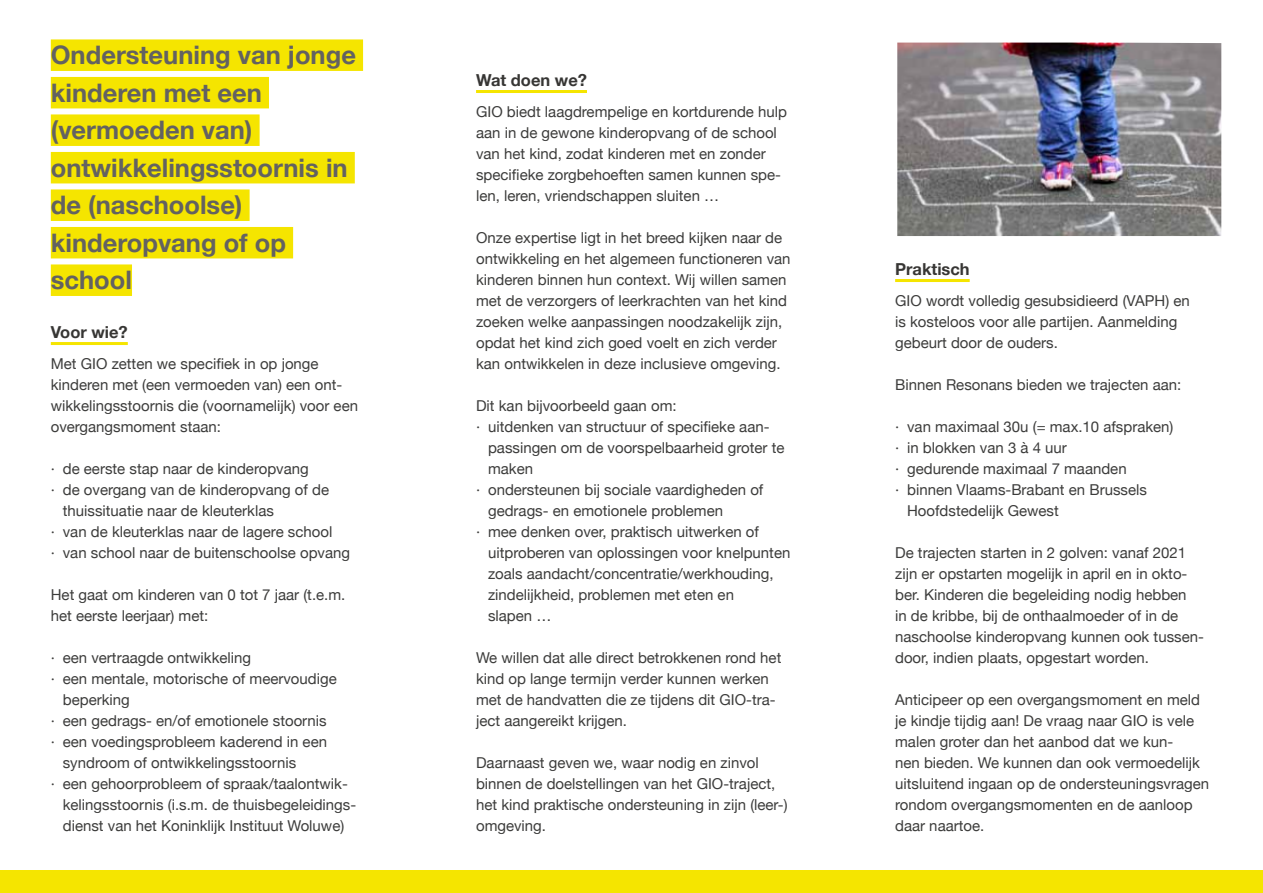
<style>
.page{position:relative;width:1263px;height:893px;background:#fff}
.page>*{position:absolute;margin:0;border:0;box-sizing:border-box;transform-origin:0 0}
.t1{font:700 25.5px/37.5px "Helvetica Neue";color:#636261}
.t2{font:700 16.5px "Helvetica Neue";color:#373634}
.t3{font:15px/21px "Helvetica Neue";color:#3c3c3b}
</style>
<div class="page">
<img style="left:897px;top:43px;width:324px;height:193px">
<div style="left:51px;top:39px;width:312px;height:32px;background:#f5e500"></div>
<div style="left:51px;top:77px;width:218px;height:31px;background:#f5e500"></div>
<div style="left:51px;top:114px;width:209px;height:32px;background:#f5e500"></div>
<div style="left:51px;top:152px;width:304px;height:31px;background:#f5e500"></div>
<div style="left:51px;top:189px;width:199px;height:32px;background:#f5e500"></div>
<div style="left:51px;top:227px;width:242px;height:31px;background:#f5e500"></div>
<div style="left:51px;top:264px;width:81px;height:32px;background:#f5e500"></div>
<hr style="left:51px;top:342px;width:77px;height:3px;background:#f5e500">
<hr style="left:476px;top:90px;width:111px;height:3px;background:#f5e500">
<div style="left:0;top:871px;width:1263px;height:22px;background:#f5e500"></div>
<hr style="left:895px;top:279px;width:75px;height:3px;background:#f5e500">
<h1 class="t1" style="left:51px;top:36px;width:307px">Ondersteuning van jonge kinderen met een (vermoeden van) ontwikkelingsstoornis in de (naschoolse) kinderopvang of op school</h1>
<p class="t2" style="left:51px;top:321px;width:78px">Voor wie?</p>
<p class="t3" style="left:51px;top:353px;width:309px">Met GIO zetten we specifiek in op jonge kinderen met (een vermoeden van) een ont&shy;wikkelingsstoornis die (voornamelijk) voor een overgangsmoment staan:</p>
<p class="t3" style="left:51px;top:458px;width:259px">· de eerste stap naar de kinderopvang</p>
<p class="t3" style="left:51px;top:479px;width:280px">· de overgang van de kinderopvang of de</p>
<p class="t3" style="left:63px;top:500px;width:213px">thuissituatie naar de kleuterklas</p>
<p class="t3" style="left:51px;top:521px;width:283px">· van de kleuterklas naar de lagere school</p>
<p class="t3" style="left:51px;top:542px;width:301px">· van school naar de buitenschoolse opvang</p>
<p class="t3" style="left:51px;top:584px;width:296px">Het gaat om kinderen van 0 tot 7 jaar (t.e.m. het eerste leerjaar) met:</p>
<p class="t3" style="left:51px;top:647px;width:202px">· een vertraagde ontwikkeling</p>
<p class="t3" style="left:51px;top:668px;width:287px">· een mentale, motorische of meervoudige</p>
<p class="t3" style="left:63px;top:689px;width:68px">beperking</p>
<p class="t3" style="left:51px;top:710px;width:277px">· een gedrags- en/of emotionele stoornis</p>
<p class="t3" style="left:51px;top:731px;width:278px">· een voedingsprobleem kaderend in een</p>
<p class="t3" style="left:63px;top:752px;width:235px">syndroom of ontwikkelingsstoornis</p>
<p class="t3" style="left:51px;top:773px;width:299px">· een gehoorprobleem of spraak/taalontwik-</p>
<p class="t3" style="left:63px;top:794px;width:295px">kelingsstoornis (i.s.m. de thuisbegeleidings-</p>
<p class="t3" style="left:63px;top:815px;width:283px">dienst van het Koninklijk Instituut Woluwe)</p>
<p class="t2" style="left:476px;top:69px;width:112px">Wat doen we?</p>
<p class="t3" style="left:476px;top:101px;width:312px">GIO biedt laagdrempelige en kortdurende hulp aan in de gewone kinderopvang of de school van het kind, zodat kinderen met en zonder specifieke zorgbehoeften samen kunnen spe&shy;len, leren, vriendschappen sluiten …</p>
<p class="t3" style="left:476px;top:227px;width:316px">Onze expertise ligt in het breed kijken naar de ontwikkeling en het algemeen functioneren van kinderen binnen hun context. Wij willen samen met de verzorgers of leerkrachten van het kind zoeken welke aanpassingen noodzakelijk zijn, opdat het kind zich goed voelt en zich verder kan ontwikkelen in deze inclusieve omgeving.</p>
<p class="t3" style="left:476px;top:395px;width:202px">Dit kan bijvoorbeeld gaan om:</p>
<p class="t3" style="left:476px;top:416px;width:295px">· uitdenken van structuur of specifieke aan-</p>
<p class="t3" style="left:488px;top:437px;width:298px">passingen om de voorspelbaarheid groter te</p>
<p class="t3" style="left:488px;top:458px;width:47px">maken</p>
<p class="t3" style="left:476px;top:479px;width:289px">· ondersteunen bij sociale vaardigheden of</p>
<p class="t3" style="left:488px;top:500px;width:237px">gedrags- en emotionele problemen</p>
<p class="t3" style="left:476px;top:521px;width:284px">· mee denken over, praktisch uitwerken of</p>
<p class="t3" style="left:488px;top:542px;width:304px">uitproberen van oplossingen voor knelpunten</p>
<p class="t3" style="left:488px;top:563px;width:287px">zoals aandacht/concentratie/werkhouding,</p>
<p class="t3" style="left:488px;top:584px;width:247px">zindelijkheid, problemen met eten en</p>
<p class="t3" style="left:488px;top:605px;width:65px">slapen …</p>
<p class="t3" style="left:476px;top:647px;width:307px">We willen dat alle direct betrokkenen rond het kind op lange termijn verder kunnen werken met de handvatten die ze tijdens dit GIO-tra&shy;ject aangereikt krijgen.</p>
<p class="t3" style="left:476px;top:752px;width:313px">Daarnaast geven we, waar nodig en zinvol binnen de doelstellingen van het GIO-traject, het kind praktische ondersteuning in zijn (leer-) omgeving.</p>
<p class="t2" style="left:895px;top:258px;width:76px">Praktisch</p>
<p class="t3" style="left:895px;top:290px;width:296px">GIO wordt volledig gesubsidieerd (VAPH) en is kosteloos voor alle partijen. Aanmelding gebeurt door de ouders.</p>
<p class="t3" style="left:895px;top:374px;width:288px">Binnen Resonans bieden we trajecten aan:</p>
<p class="t3" style="left:895px;top:416px;width:280px">· van maximaal 30u (= max.10 afspraken)</p>
<p class="t3" style="left:895px;top:437px;width:173px">· in blokken van 3 à 4 uur</p>
<p class="t3" style="left:895px;top:458px;width:233px">· gedurende maximaal 7 maanden</p>
<p class="t3" style="left:895px;top:479px;width:253px">· binnen Vlaams-Brabant en Brussels</p>
<p class="t3" style="left:907px;top:500px;width:153px">Hoofdstedelijk Gewest</p>
<p class="t3" style="left:895px;top:542px;width:310px">De trajecten starten in 2 golven: vanaf 2021 zijn er opstarten mogelijk in april en in okto&shy;ber. Kinderen die begeleiding nodig hebben<br>in de kribbe, bij de onthaalmoeder of in de naschoolse kinderopvang kunnen ook tussen&shy;door, indien plaats, opgestart worden.</p>
<p class="t3" style="left:895px;top:689px;width:315px">Anticipeer op een overgangsmoment en meld je kindje tijdig aan! De vraag naar GIO is vele malen groter dan het aanbod dat we kun-<br>nen bieden. We kunnen dan ook vermoedelijk uitsluitend ingaan op de ondersteuningsvragen rondom overgangsmomenten en de aanloop daar naartoe.</p>
</div>
